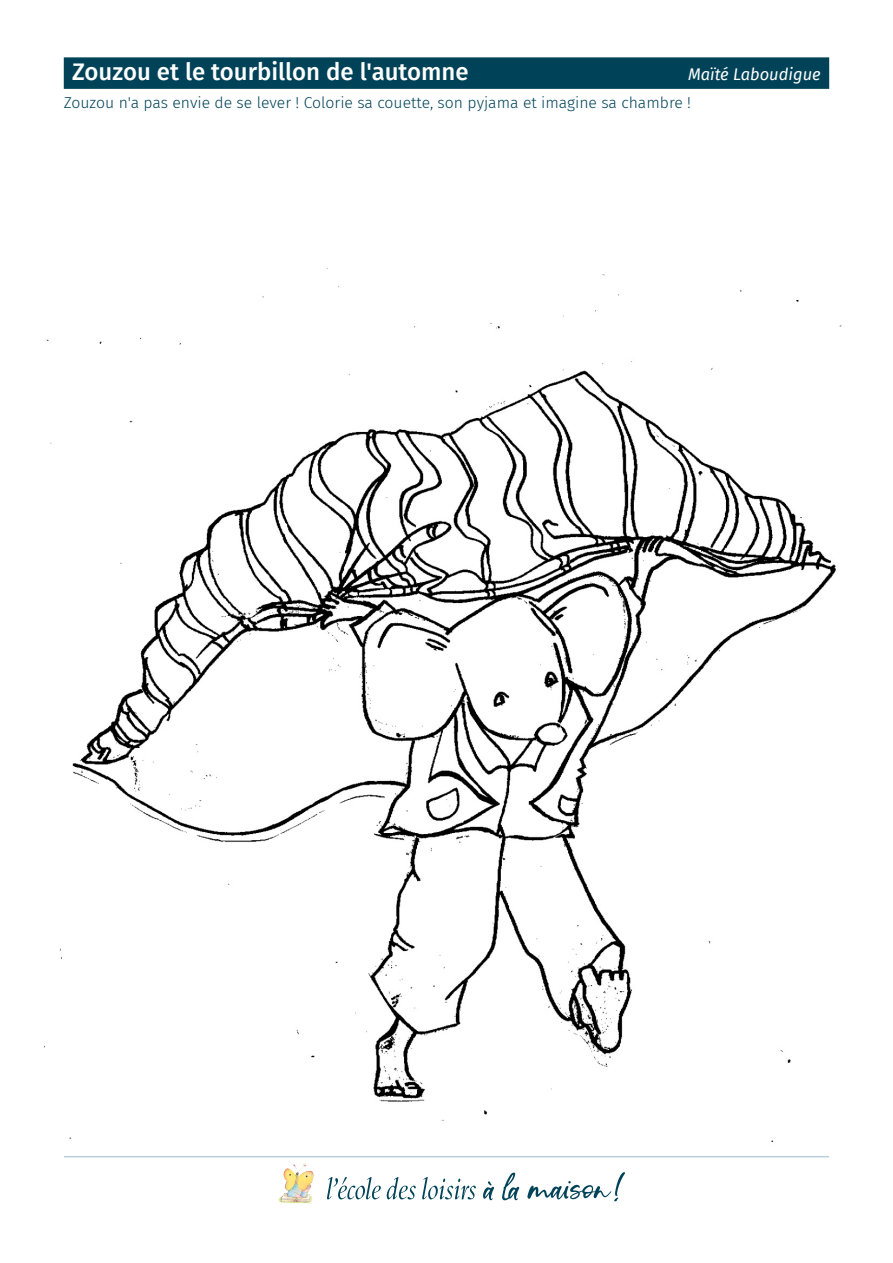
<style>
.page{position:relative;width:893px;height:1263px;background:#fff}
.page>*{position:absolute;margin:0;border:0;box-sizing:border-box;transform-origin:0 0}
.Titre{font:500 24px "Fira Sans";color:#fff}
.Titre-2{font:italic 16.5px "Fira Sans";color:#fff}
.Consigne{font:300 15.75px "Fira Sans";color:#004358}
</style>
<div class="page">
<div style="left:64px;top:57px;width:765px;height:32px;background:#004358"></div>
<hr style="left:65px;top:1156px;width:763px;height:1px;background:#b8ceda">
<svg style="left:483px;top:1172px;width:142px;height:29px"></svg>
<svg style="left:327px;top:1177px;width:149px;height:22px"></svg>
<img style="left:278px;top:1164px;width:36px;height:40px">
<img style="left:46px;top:268px;width:796px;height:874px">
<p class="Titre" style="left:72px;top:53px;width:398px">Zouzou et le tourbillon de l'automne</p>
<p class="Titre-2" style="left:688px;top:62px;width:134px">Maïté Laboudigue</p>
<p class="Consigne" style="left:64px;top:92px;width:629px">Zouzou n'a pas envie de se lever ! Colorie sa couette, son pyjama et imagine sa chambre !</p>
</div>
